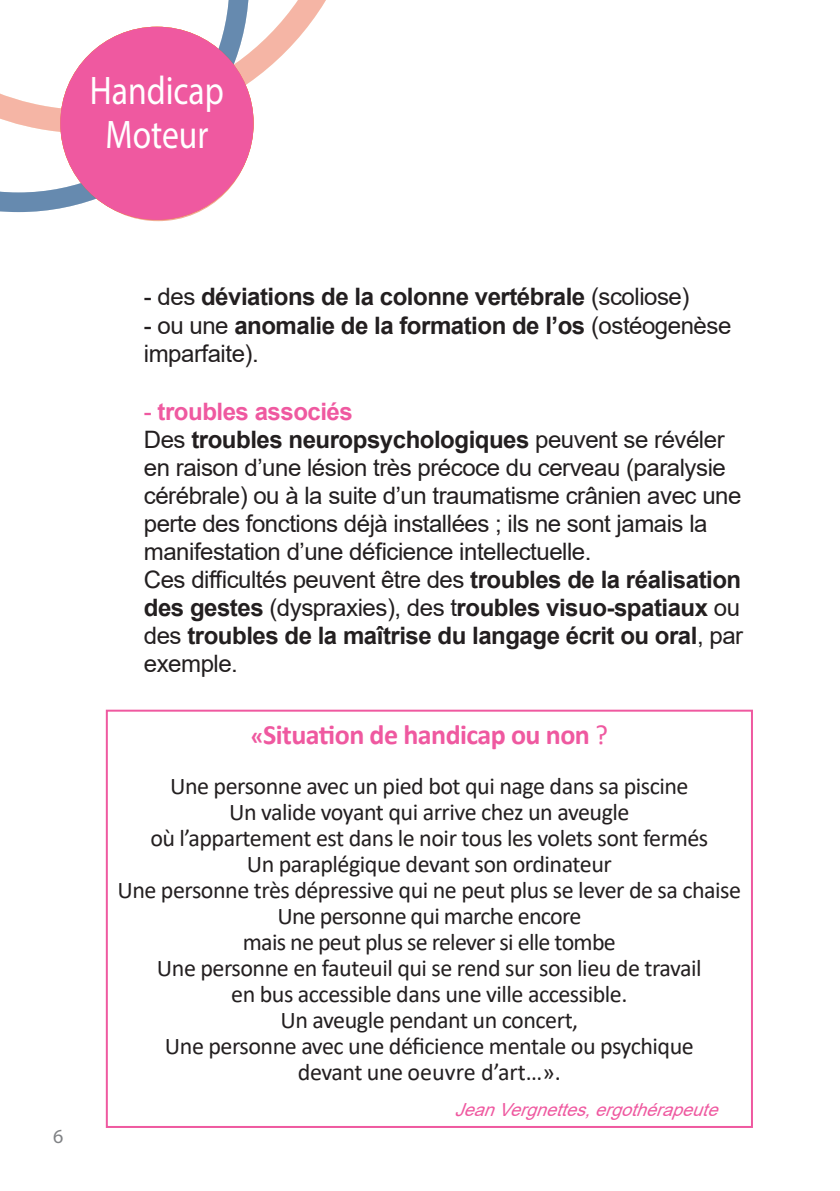
<style>
.page{position:relative;width:840px;height:1191px;background:#fff}
.page>*{position:absolute;margin:0;border:0;box-sizing:border-box;transform-origin:0 0}
.t1{font:40px/44px "Myriad Pro";color:#fff;text-align:center;scale:.84 1}
.t2{font:700 28px "Calibri";letter-spacing:-.02em;color:#ef59a0}
.t3{font:24px/28px "Arial";letter-spacing:-.02em;color:#231f20}
.t4{font:24px/26px "Calibri";letter-spacing:-.02em;color:#231f20;text-align:center}
.t5{font:700 24px "Arial";letter-spacing:-.02em;color:#231f20}
.t6{font:20px "Myriad Pro";color:#808285}
.t7{font:italic 18px "Arial";color:#ef59a0}
.s1{font-weight:400}
.s2{font-weight:700}
.s3{color:#ef59a0}
.s4{font-weight:700;color:#ef59a0}
.s5{font-size:24px}
</style>
<div class="page">
<svg style="left:0;top:145px;width:252px;height:77px"></svg>
<svg style="left:0;top:0;width:326px;height:145px"></svg>
<div style="left:60px;top:27px;width:193px;height:193px;background:#ef59a0;border-radius:50%"></div>
<div style="left:106px;top:709px;width:646px;height:419px;border:2px solid #ef59a0"></div>
<h1 class="t1" style="left:142px;top:58px;width:40px">Le</h1>
<h1 class="t1" style="left:90px;top:68px;width:161px">Handicap<br>Moteur</h1>
<p class="t6" style="left:53px;top:1124px;width:12px">6</p>
<p class="t5" style="left:144px;top:279px;width:547px"><span class="s1">- des</span> déviations de la colonne vertébrale <span class="s1">(scoliose)</span></p>
<p class="t3" style="left:144px;top:311px;width:588px;line-height:28.8px">- ou une <span class="s2">anomalie de la formation de l’os</span> (ostéogenèse imparfaite).</p>
<p class="t3" style="left:144px;top:397px;width:600px"><span class="s3">-</span> <span class="s4">troubles associés<br></span>Des <span class="s2">troubles neuropsychologiques</span> peuvent se révéler en raison d’une lésion très précoce du cerveau (paralysie cérébrale) ou à la suite d’un traumatisme crânien avec une perte des fonctions déjà installées ; ils ne sont jamais la manifestation d’une déficience intellectuelle.<br>Ces difficultés peuvent être des <span class="s2">troubles de la réalisation des gestes</span> (dyspraxies), des t<span class="s2">roubles visuo-spatiaux</span> ou des <span class="s2">troubles de la maîtrise du langage écrit ou oral</span>, par exemple.</p>
<p class="t2" style="left:251px;top:715px;width:358px"><span class="s5">«</span>Situation de handicap ou non <span class="s1">?</span></p>
<p class="t4" style="left:117px;top:773px;width:625px">Une personne avec un pied bot qui nage dans sa piscine<br>Un valide voyant qui arrive chez un aveugle<br>où l’appartement est dans le noir tous les volets sont fermés<br>Un paraplégique devant son ordinateur<br>Une personne très dépressive qui ne peut plus se lever de sa chaise Une personne qui marche encore<br>mais ne peut plus se relever si elle tombe<br>Une personne en fauteuil qui se rend sur son lieu de travail<br>en bus accessible dans une ville accessible.<br>Un aveugle pendant un concert,<br>Une personne avec une déficience mentale ou psychique<br>devant une oeuvre d’art…».</p>
<p class="t7" style="left:454px;top:1097px;width:273px">JeanVergnettes,ergothérapeute</p>
</div>
